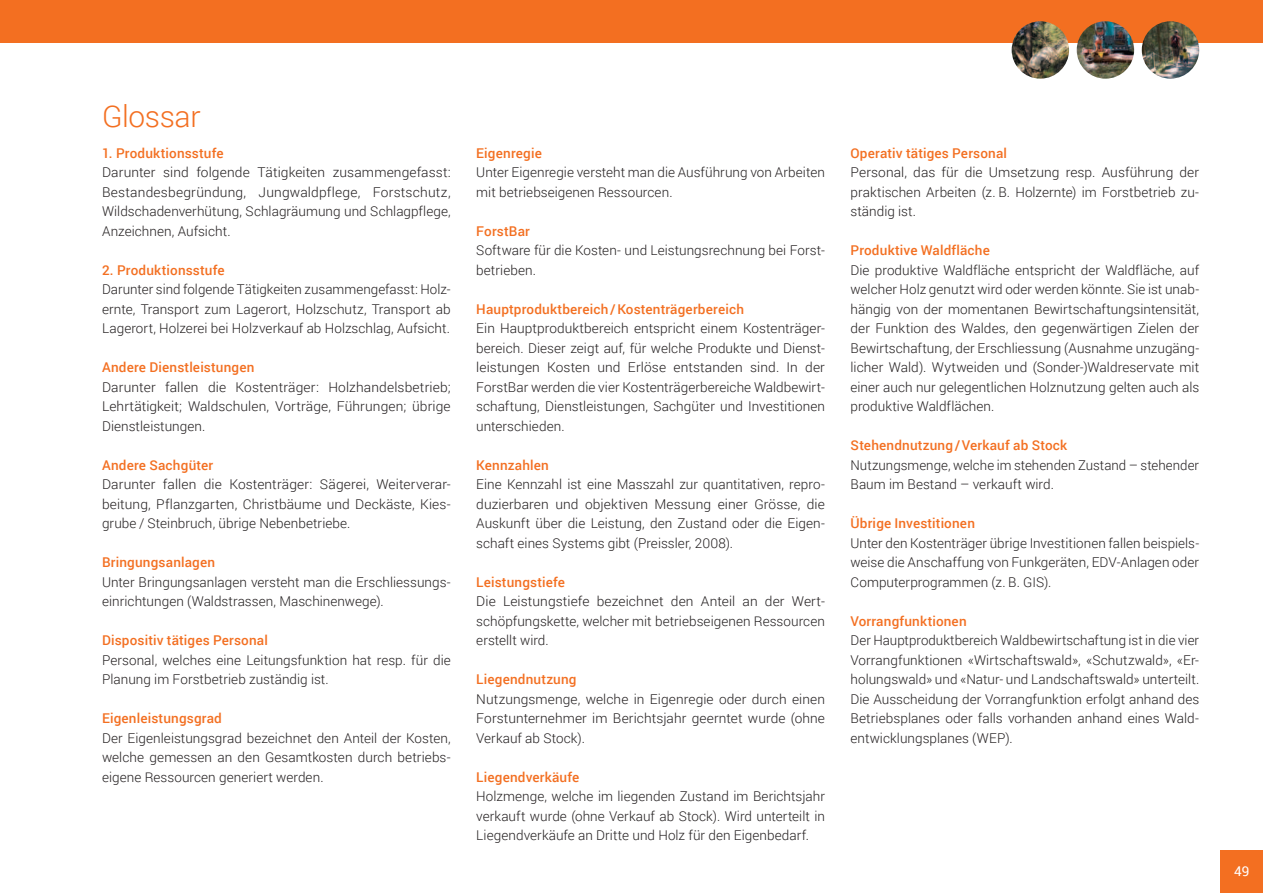
<style>
.page{position:relative;width:1263px;height:893px;background:#fff}
.page>*{position:absolute;margin:0;border:0;box-sizing:border-box;transform-origin:0 0}
.t1{font:300 30px "Roboto";letter-spacing:-.015em;color:#f36f21}
.t2{font:300 13.5px/19.5px "Roboto";letter-spacing:.005em;color:#231f20;text-align:justify}
.t3{font:500 13.5px "Roboto";letter-spacing:.015em;color:#f36f21}
.t4{font:13.5px "Roboto";color:#fff}
</style>
<div class="page">
<div style="left:1220px;top:850px;width:43px;height:43px;background:#f36f21"></div>
<div style="left:0;top:0;width:1263px;height:43px;background:#f36f21"></div>
<img style="left:1012px;top:21px;width:57px;height:58px;border-radius:29px">
<img style="left:1077px;top:21px;width:57px;height:58px;border-radius:29px">
<img style="left:1142px;top:21px;width:57px;height:58px;border-radius:29px">
<h1 class="t1" style="left:102px;top:96px;width:100px">Glossar</h1>
<p class="t3" style="left:102px;top:144px;width:123px">1. Produktionsstufe</p>
<p class="t2" style="left:102px;top:162px;width:350px">Darunter sind folgende Tätigkeiten zusammengefasst:<br>Bestandesbegründung, Jungwaldpflege, Forstschutz, Wildschadenverhütung, Schlagräumung und Schlagpflege, Anzeichnen, Aufsicht.</p>
<p class="t3" style="left:102px;top:261px;width:124px">2. Produktionsstufe</p>
<p class="t2" style="left:102px;top:279px;width:350px">Darunter sind folgende Tätigkeiten zusammengefasst: Holz&shy;ernte, Transport zum Lagerort, Holzschutz, Transport ab Lagerort, Holzerei bei Holzverkauf ab Holzschlag, Aufsicht.</p>
<p class="t3" style="left:102px;top:358px;width:154px">Andere Dienstleistungen</p>
<p class="t2" style="left:102px;top:377px;width:350px">Darunter fallen die Kostenträger: Holzhandelsbetrieb; Lehrtätigkeit; Waldschulen, Vorträge, Führungen; übrige Dienstleistungen.</p>
<p class="t3" style="left:102px;top:456px;width:113px">Andere Sachgüter</p>
<p class="t2" style="left:102px;top:474px;width:350px">Darunter fallen die Kostenträger: Sägerei, Weiterverar&shy;beitung, Pflanzgarten, Christbäume und Deckäste, Kies&shy;grube)/)Steinbruch, übrige Nebenbetriebe.</p>
<p class="t3" style="left:102px;top:553px;width:115px">Bringungsanlagen</p>
<p class="t2" style="left:102px;top:572px;width:350px">Unter Bringungsanlagen versteht man die Erschliessungs&shy;einrichtungen (Waldstrassen, Maschinenwege).</p>
<p class="t3" style="left:102px;top:631px;width:167px">Dispositiv tätiges Personal</p>
<p class="t2" style="left:102px;top:650px;width:350px">Personal, welches eine Leitungsfunktion hat resp. für die<br>Planung im Forstbetrieb zuständig ist.</p>
<p class="t3" style="left:102px;top:709px;width:121px">Eigenleistungsgrad</p>
<p class="t2" style="left:102px;top:728px;width:350px">Der Eigenleistungsgrad bezeichnet den Anteil der Kosten, welche gemessen an den Gesamtkosten durch betriebs&shy;eigene Ressourcen generiert werden.</p>
<p class="t3" style="left:476px;top:144px;width:67px">Eigenregie</p>
<p class="t2" style="left:476px;top:162px;width:350px">Unter Eigenregie versteht man die Ausführung von Arbeiten mit betriebseigenen Ressourcen.</p>
<p class="t3" style="left:476px;top:222px;width:55px">ForstBar</p>
<p class="t2" style="left:476px;top:240px;width:350px">Software für die Kosten- und Leistungsrechnung bei Forst&shy;betrieben.</p>
<p class="t3" style="left:476px;top:299px;width:269px">Hauptproduktbereich / Kostenträgerbereich</p>
<p class="t2" style="left:476px;top:318px;width:350px">Ein Hauptproduktbereich entspricht einem Kostenträger&shy;bereich. Dieser zeigt auf, für welche Produkte und Dienst&shy;leistungen Kosten und Erlöse entstanden sind. In der ForstBar werden die vier Kostenträgerbereiche Waldbewirt&shy;schaftung, Dienstleistungen, Sachgüter und Investitionen unterschieden.</p>
<p class="t3" style="left:476px;top:456px;width:74px">Kennzahlen</p>
<p class="t2" style="left:476px;top:474px;width:350px">Eine Kennzahl ist eine Masszahl zur quantitativen, repro&shy;duzierbaren und objektiven Messung einer Grösse, die Auskunft über die Leistung, den Zustand oder die Eigen&shy;schaft eines Systems gibt (Preissler, 2008).</p>
<p class="t3" style="left:476px;top:573px;width:90px">Leistungstiefe</p>
<p class="t2" style="left:476px;top:591px;width:350px">Die Leistungstiefe bezeichnet den Anteil an der Wert&shy;schöpfungskette, welcher mit betriebseigenen Ressourcen erstellt wird.</p>
<p class="t3" style="left:476px;top:670px;width:102px">Liegendnutzung</p>
<p class="t2" style="left:476px;top:689px;width:350px">Nutzungsmenge, welche in Eigenregie oder durch einen Forstunternehmer im Berichtsjahr geerntet wurde (ohne Verkauf ab Stock).</p>
<p class="t3" style="left:476px;top:768px;width:105px">Liegendverkäufe</p>
<p class="t2" style="left:476px;top:786px;width:350px">Holzmenge, welche im liegenden Zustand im Berichtsjahr verkauft wurde (ohne Verkauf ab Stock). Wird unterteilt in Liegendverkäufe an Dritte und Holz für den Eigenbedarf.</p>
<p class="t3" style="left:850px;top:143px;width:158px">Operativ tätiges Personal</p>
<p class="t2" style="left:850px;top:162px;width:350px">Personal, das für die Umsetzung resp. Ausführung der praktischen Arbeiten (z.)B. Holzernte) im Forstbetrieb zu&shy;ständig ist.</p>
<p class="t3" style="left:850px;top:241px;width:141px">Produktive Waldfläche</p>
<p class="t2" style="left:850px;top:260px;width:350px">Die produktive Waldfläche entspricht der Waldfläche, auf welcher Holz genutzt wird oder werden könnte. Sie ist unab&shy;hängig von der momentanen Bewirtschaftungsintensität, der Funktion des Waldes, den gegenwärtigen Zielen der Bewirtschaftung, der Erschliessung (Ausnahme unzugäng&shy;licher Wald). Wytweiden und (Sonder-)Waldreservate mit einer auch nur gelegentlichen Holznutzung gelten auch als produktive Waldflächen.</p>
<p class="t3" style="left:850px;top:436px;width:218px">Stehendnutzung / Verkauf ab Stock</p>
<p class="t2" style="left:850px;top:455px;width:350px">Nutzungsmenge, welche im stehenden Zustand 3 stehender<br>Baum im Bestand 3 verkauft wird.</p>
<p class="t3" style="left:850px;top:514px;width:126px">Übrige Investitionen</p>
<p class="t2" style="left:850px;top:533px;width:350px">Unter den Kostenträger übrige Investitionen fallen beispiels&shy;weise die Anschaffung von Funkgeräten, EDV-Anlagen oder Computerprogrammen (z.)B. GIS).</p>
<p class="t3" style="left:850px;top:612px;width:118px">Vorrangfunktionen</p>
<p class="t2" style="left:850px;top:630px;width:350px">Der Hauptproduktbereich Waldbewirtschaftung ist in die vier Vorrangfunktionen «Wirtschaftswald», «Schutzwald», «Er&shy;holungswald» und «Natur- und Landschaftswald» unterteilt.<br>Die Ausscheidung der Vorrangfunktion erfolgt anhand des Betriebsplanes oder falls vorhanden anhand eines Wald&shy;entwicklungsplanes (WEP).</p>
<p class="t4" style="left:1234px;top:861px;width:17px">49</p>
</div>
